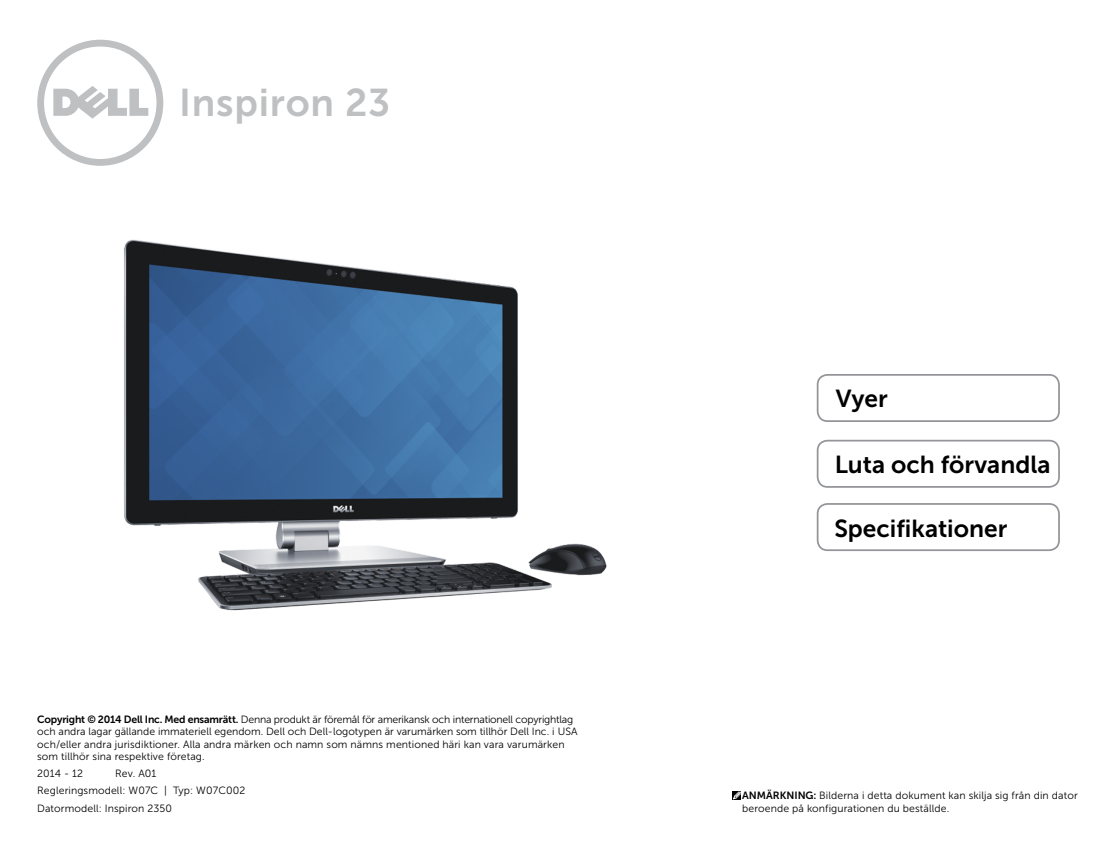
<style>
.page{position:relative;width:1117px;height:844px;background:#fff}
.page>*{position:absolute;margin:0;border:0;box-sizing:border-box;transform-origin:0 0}
.t1{font:38.5px "Museo Sans For Dell 700";letter-spacing:.02em;color:#bec0c2}
.t2{font:24.5px "Museo Sans For Dell 700";color:#000}
.t3{font:10.5px/12.2px "Museo Sans For Dell 300";letter-spacing:.01em;color:#000}
.s1{font-family:"Museo Sans For Dell 700"}
</style>
<div class="page">
<div style="left:816px;top:503px;width:243px;height:48px;border:2px solid #939598;border-radius:10px"></div>
<div style="left:816px;top:439px;width:243px;height:48px;border:2px solid #939598;border-radius:10px"></div>
<div style="left:816px;top:374px;width:243px;height:48px;border:2px solid #939598;border-radius:10px"></div>
<img style="left:124px;top:239px;width:483px;height:372px">
<svg style="left:37px;top:40px;width:126px;height:126px"></svg>
<div style="left:732px;top:791px;width:8px;height:9px;background:#000"></div>
<svg style="left:733px;top:791px;width:7px;height:8px"></svg>
<h1 class="t1" style="left:179px;top:81px;width:212px">Inspiron 23</h1>
<p class="t3" style="left:37px;top:713px;width:542px"><span class="s1">Copyright © 2014 Dell Inc. Med ensamrätt.</span> Denna produkt är föremål för amerikansk och internationell copyrightlag och andra lagar gällande immateriell egendom. Dell och Dell-logotypen är varumärken som tillhör Dell Inc. i USA och/eller andra jurisdiktioner. Alla andra märken och namn som nämns mentioned häri kan vara varumärken som tillhör sina respektive företag.</p>
<p class="t3" style="left:37px;top:767px;width:47px">2014 ‑ 12</p>
<p class="t3" style="left:37px;top:764px;width:210px;line-height:17.2px;text-indent:78px">Rev. A01<br>Regleringsmodell: W07C | Typ: W07C002<br>Datormodell: Inspiron 2350</p>
<h2 class="t2" style="left:835px;top:385px;width:53px">Vyer</h2>
<h2 class="t2" style="left:834px;top:451px;width:217px">Luta och förvandla</h2>
<h2 class="t2" style="left:834px;top:514px;width:174px">Specifikationer</h2>
<p class="t3" style="left:742px;top:789px;width:337px"><span class="s1">ANMÄRKNING:</span> Bilderna i detta dokument kan skilja sig från din dator beroende på konfigurationen du beställde.</p>
</div>
